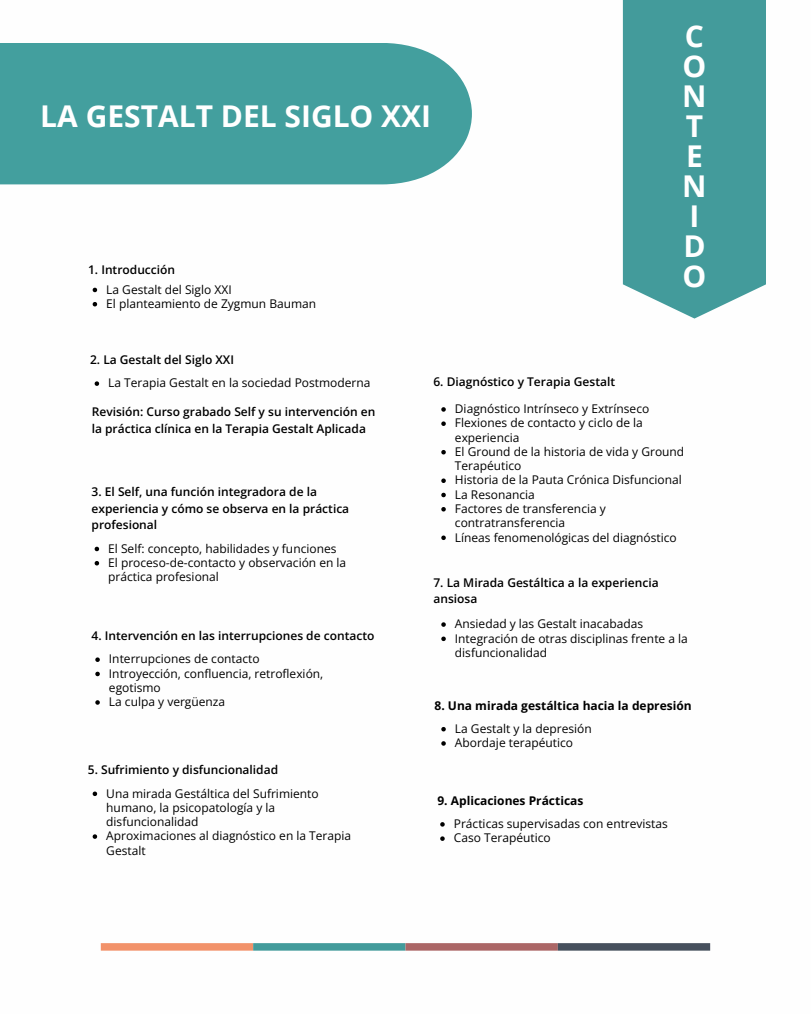
<style>
.page{position:relative;width:811px;height:1014px;background:#fff}
.page>*{position:absolute;margin:0;border:0;box-sizing:border-box;transform-origin:0 0}
.t1{font:700 30px/30px "Open Sans";color:#fff}
.t2{font:12px/14.2px "Open Sans";color:#000}
.t3{font:600 12px/16.5px "Open Sans";color:#000}
.t4{font:700 12px "Open Sans";color:#000}
</style>
<div class="page">
<div style="left:0;top:43px;width:472px;height:141px;background:#439f9e"></div>
<svg style="left:95px;top:381px;width:4px;height:5px"></svg>
<svg style="left:95px;top:546px;width:4px;height:5px"></svg>
<svg style="left:95px;top:561px;width:4px;height:4px"></svg>
<svg style="left:95px;top:657px;width:5px;height:4px"></svg>
<svg style="left:95px;top:671px;width:5px;height:5px"></svg>
<svg style="left:95px;top:700px;width:5px;height:4px"></svg>
<svg style="left:93px;top:791px;width:4px;height:4px"></svg>
<svg style="left:93px;top:834px;width:4px;height:4px"></svg>
<svg style="left:441px;top:407px;width:5px;height:4px"></svg>
<svg style="left:441px;top:421px;width:5px;height:5px"></svg>
<svg style="left:441px;top:450px;width:5px;height:4px"></svg>
<svg style="left:441px;top:478px;width:5px;height:5px"></svg>
<svg style="left:441px;top:492px;width:5px;height:5px"></svg>
<svg style="left:441px;top:507px;width:5px;height:4px"></svg>
<svg style="left:441px;top:535px;width:5px;height:5px"></svg>
<svg style="left:441px;top:622px;width:5px;height:4px"></svg>
<svg style="left:441px;top:636px;width:5px;height:5px"></svg>
<svg style="left:441px;top:727px;width:5px;height:4px"></svg>
<svg style="left:441px;top:741px;width:5px;height:4px"></svg>
<svg style="left:440px;top:822px;width:5px;height:4px"></svg>
<svg style="left:440px;top:836px;width:5px;height:4px"></svg>
<div style="left:623px;top:0;width:143px;height:318px;background:#439b9b"></div>
<svg style="left:101px;top:943px;width:152px;height:7px"></svg>
<svg style="left:253px;top:943px;width:152px;height:7px"></svg>
<svg style="left:405px;top:943px;width:153px;height:7px"></svg>
<svg style="left:558px;top:943px;width:152px;height:7px"></svg>
<svg style="left:93px;top:287px;width:4px;height:5px"></svg>
<svg style="left:93px;top:302px;width:4px;height:4px"></svg>
<h2 class="t1" style="left:40px;top:100px;width:392px">LA GESTALT DEL SIGLO XXI</h2>
<p class="t3" style="left:88px;top:261px;width:89px">1. Introducción</p>
<h2 class="t2" style="left:106px;top:282px;width:127px">La Gestalt del Siglo XXI</h2>
<p class="t2" style="left:106px;top:296px;width:211px">El planteamiento de Zygmun Bauman</p>
<p class="t3" style="left:90px;top:351px;width:145px">2. La Gestalt del Siglo XXI</p>
<h2 class="t2" style="left:108px;top:375px;width:264px">La Terapia Gestalt en la sociedad Postmoderna</h2>
<p class="t3" style="left:433px;top:373px;width:183px">6. Diagnóstico y Terapia Gestalt</p>
<p class="t1" style="left:682px;top:20px;width:26px">C<br>O<br>N<br>T<br>E<br>N<br>I<br>D<br>O</p>
<p class="t3" style="left:92px;top:403px;width:285px">Revisión: Curso grabado Self y su intervención en la práctica clínica en la Terapia Gestalt Aplicada</p>
<h2 class="t3" style="left:92px;top:483px;width:259px">3. El Self, una función integradora de la experiencia y cómo se observa en la práctica profesional</h2>
<p class="t2" style="left:108px;top:541px;width:230px">El Self: concepto, habilidades y funciones</p>
<p class="t2" style="left:108px;top:555px;width:239px">El proceso-de-contacto y observación en la práctica profesional</p>
<p class="t3" style="left:92px;top:627px;width:284px">4. Intervención en las interrupciones de contacto</p>
<h2 class="t2" style="left:109px;top:651px;width:152px">Interrupciones de contacto</h2>
<p class="t2" style="left:109px;top:665px;width:216px">Introyección, confluencia, retroflexión, egotismo</p>
<p class="t2" style="left:109px;top:694px;width:118px">La culpa y vergüenza</p>
<h1 class="t3" style="left:88px;top:760px;width:192px">5. Sufrimiento y disfuncionalidad</h1>
<p class="t2" style="left:106px;top:785px;width:214px">Una mirada Gestáltica del Sufrimiento humano, la psicopatología y la disfuncionalidad</p>
<p class="t2" style="left:106px;top:828px;width:246px">Aproximaciones al diagnóstico en la Terapia<br>Gestalt</p>
<p class="t2" style="left:455px;top:401px;width:196px">Diagnóstico Intrínseco y Extrínseco</p>
<p class="t2" style="left:455px;top:415px;width:189px">Flexiones de contacto y ciclo de la experiencia</p>
<p class="t2" style="left:455px;top:444px;width:231px">El Ground de la historia de vida y Ground<br>Terapéutico</p>
<h2 class="t2" style="left:455px;top:472px;width:228px">Historia de la Pauta Crónica Disfuncional</h2>
<h2 class="t2" style="left:455px;top:487px;width:81px">La Resonancia</h2>
<p class="t2" style="left:455px;top:501px;width:152px">Factores de transferencia y contratransferencia</p>
<p class="t2" style="left:455px;top:529px;width:223px">Líneas fenomenológicas del diagnóstico</p>
<h1 class="t3" style="left:433px;top:574px;width:227px">7. La Mirada Gestáltica a la experiencia ansiosa</h1>
<p class="t2" style="left:455px;top:616px;width:190px">Ansiedad y las Gestalt inacabadas</p>
<p class="t2" style="left:455px;top:630px;width:234px">Integración de otras disciplinas frente a la disfuncionalidad</p>
<h2 class="t4" style="left:434px;top:696px;width:259px">8. Una mirada gestáltica hacia la depresión</h2>
<p class="t2" style="left:455px;top:721px;width:138px">La Gestalt y la depresión</p>
<h2 class="t2" style="left:455px;top:735px;width:120px">Abordaje terapéutico</h2>
<h2 class="t4" style="left:437px;top:791px;width:147px">9. Aplicaciones Prácticas</h2>
<p class="t2" style="left:454px;top:816px;width:216px">Prácticas supervisadas con entrevistas</p>
<p class="t2" style="left:454px;top:830px;width:98px">Caso Terapéutico</p>
</div>
